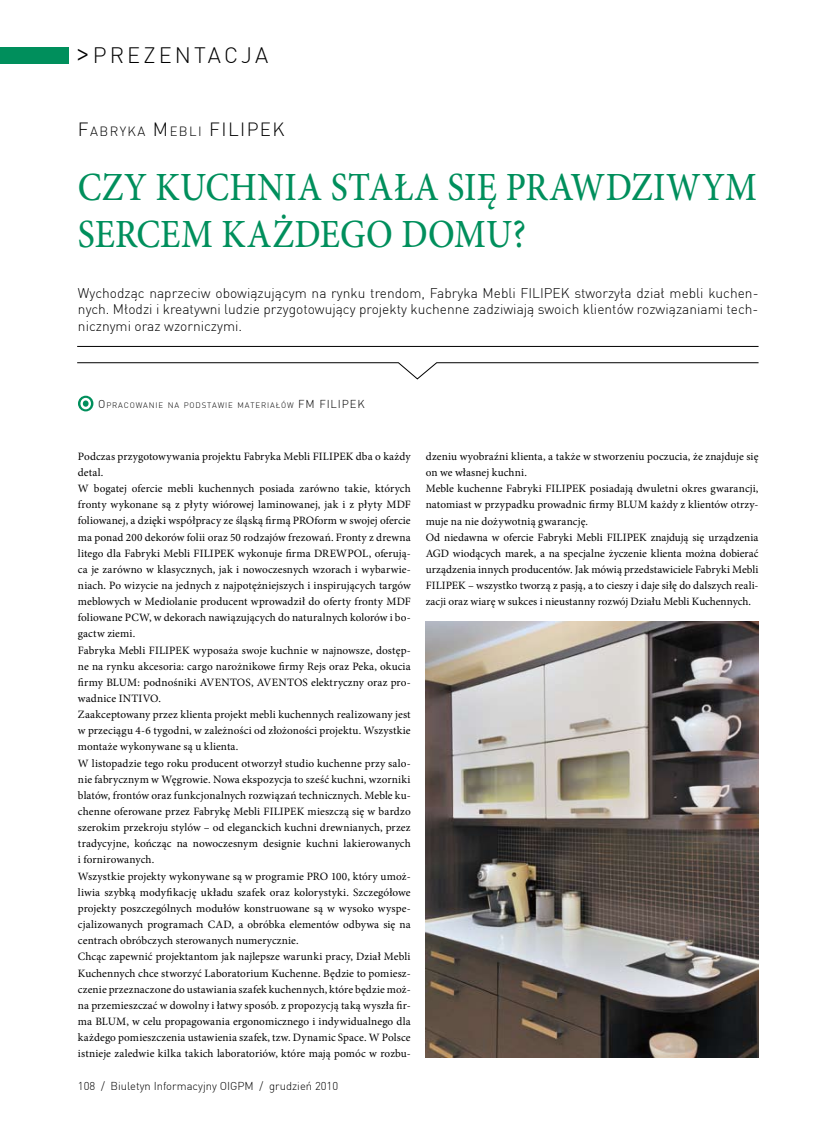
<style>
.page{position:relative;width:833px;height:1134px;background:#fff}
.page>*{position:absolute;margin:0;border:0;box-sizing:border-box;transform-origin:0 0}
.t1{font:500 40px/47.5px "Minion Pro";letter-spacing:.01em;color:#008f5c;scale:.89 1}
.t2{font:300 21.88px "DINCE";letter-spacing:.135em;color:#000}
.t3{font:300 13.75px/16.5px "DINCE";color:#000;text-align:justify}
.t4{font:300 13.12px "DINCE";letter-spacing:.105em;color:#000}
.t5{font:11.25px/16.1px "Minion Pro";letter-spacing:.005em;color:#000}
.t6{font:300 11.25px "DINCE";color:#000}
.t7{font:300 7.88px "DINCE";letter-spacing:.105em;color:#000}
.s1{font-size:31.25px}
.s2{font-size:18.75px}
.s3{font-size:11.25px}
</style>
<div class="page">
<img style="left:426px;top:621px;width:332px;height:436px">
<div style="left:0;top:47px;width:69px;height:17px;background:#008f5c"></div>
<hr style="left:77px;top:346px;width:681px;height:1px;background:#000">
<svg style="left:77px;top:362px;width:682px;height:17px"></svg>
<svg style="left:78px;top:396px;width:15px;height:15px"></svg>
<h2 class="t2" style="left:75px;top:41px;width:195px"><span class="s1">&gt;</span>PREZENTACJA</h2>
<p class="t4" style="left:78px;top:123px;width:155px"><span class="s2">F</span>AB RYKA <span class="s2">M</span>EB LI <span class="s2">FILIPEK</span></p>
<h1 class="t1" style="left:78px;top:163px;width:762px">CZY KUCHNIA STAŁA SIĘ PRAWDZIWYM<br>SERCEM KAŻDEGO DOMU?</h1>
<p class="t3" style="left:78px;top:284px;width:682px">Wychodząc naprzeciw obowiązującym na rynku trendom, Fabryka Mebli FILIPEK stworzyła dział mebli kuchen&shy;nych. Młodzi i kreatywni ludzie przygotowujący projekty kuchenne zadziwiają swoich klientów rozwiązaniami tech&shy;nicznymi oraz wzorniczymi.</p>
<p class="t7" style="left:98px;top:400px;width:236px"><span class="s3">O</span>PRACOWANIE NA PO DSTAWIE MATERIAŁÓW <span class="s3">FM</span> <span class="s3">Filipek</span></p>
<p class="t5" style="left:78px;top:448px;width:334px">Podczas przygotowywania projektu Fabryka Mebli FILIPEK dba o każdy detal.<br>W bogatej ofercie mebli kuchennych posiada zarówno takie, których fronty wykonane są z płyty wiórowej laminowanej, jak i z płyty MDF foliowanej, a dzięki współpracy ze śląską firmą PROform w swojej ofercie ma ponad 200 dekorów folii oraz 50 rodzajów frezowań. Fronty z drewna litego dla Fabryki Mebli FILIPEK wykonuje firma DREWPOL, oferują&shy;ca je zarówno w klasycznych, jak i nowoczesnych wzorach i wybarwie&shy;niach. Po wizycie na jednych z najpotężniejszych i inspirujących targów meblowych w Mediolanie producent wprowadził do oferty fronty MDF foliowane PCW, w dekorach nawiązujących do naturalnych kolorów i bo&shy;gactw ziemi.<br>Fabryka Mebli FILIPEK wyposaża swoje kuchnie w najnowsze, dostęp&shy;ne na rynku akcesoria: cargo narożnikowe firmy Rejs oraz Peka, okucia firmy BLUM: podnośniki AVENTOS, AVENTOS elektryczny oraz pro&shy;wadnice INTIVO.<br>Zaakceptowany przez klienta projekt mebli kuchennych realizowany jest w przeciągu 4-6 tygodni, w zależności od złożoności projektu. Wszystkie montaże wykonywane są u klienta.<br>W listopadzie tego roku producent otworzył studio kuchenne przy salo&shy;nie fabrycznym w Węgrowie. Nowa ekspozycja to sześć kuchni, wzorniki blatów, frontów oraz funkcjonalnych rozwiązań technicznych. Meble ku&shy;chenne oferowane przez Fabrykę Mebli FILIPEK mieszczą się w bardzo szerokim przekroju stylów – od eleganckich kuchni drewnianych, przez tradycyjne, kończąc na nowoczesnym designie kuchni lakierowanych i fornirowanych.<br>Wszystkie projekty wykonywane są w programie PRO 100, który umoż&shy;liwia szybką modyfikację układu szafek oraz kolorystyki. Szczegółowe projekty poszczególnych modułów konstruowane są w wysoko wyspe&shy;cjalizowanych programach CAD, a obróbka elementów odbywa się na centrach obróbczych sterowanych numerycznie.<br>Chcąc zapewnić projektantom jak najlepsze warunki pracy, Dział Mebli Kuchennych chce stworzyć Laboratorium Kuchenne. Będzie to pomiesz&shy;czenie przeznaczone do ustawiania szafek kuchennych, które będzie moż&shy;na przemieszczać w dowolny i łatwy sposób. z propozycją taką wyszła fir&shy;ma BLUM, w celu propagowania ergonomicznego i indywidualnego dla każdego pomieszczenia ustawienia szafek, tzw. Dynamic Space. W Polsce istnieje zaledwie kilka takich laboratoriów, które mają pomóc w rozbu-</p>
<p class="t5" style="left:426px;top:448px;width:334px">dzeniu wyobraźni klienta, a także w stworzeniu poczucia, że znajduje się on we własnej kuchni.<br>Meble kuchenne Fabryki FILIPEK posiadają dwuletni okres gwarancji, natomiast w przypadku prowadnic firmy BLUM każdy z klientów otrzy&shy;muje na nie dożywotnią gwarancję.<br>Od niedawna w ofercie Fabryki Mebli FILIPEK znajdują się urządzenia AGD wiodących marek, a na specjalne życzenie klienta można dobierać urządzenia innych producentów. Jak mówią przedstawiciele Fabryki Mebli FILIPEK – wszystko tworzą z pasją, a to cieszy i daje siłę do dalszych reali&shy;zacji oraz wiarę w sukces i nieustanny rozwój Działu Mebli Kuchennych.</p>
<p class="t6" style="left:78px;top:1079px;width:262px">108 / Biuletyn Informacyjny OIGPM / grudzień 2010</p>
</div>
